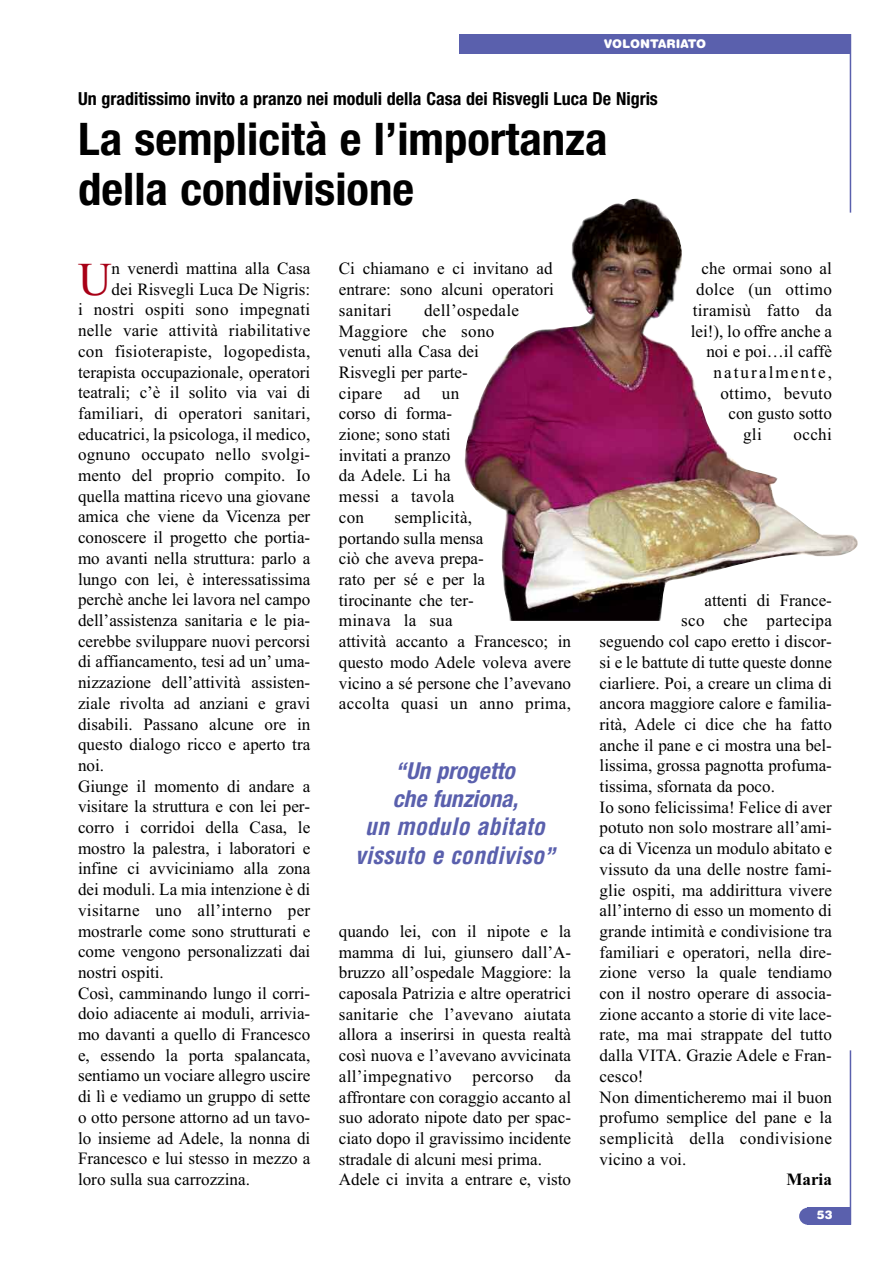
<style>
.page{position:relative;width:893px;height:1263px;background:#fff}
.page>*{position:absolute;margin:0;border:0;box-sizing:border-box;transform-origin:0 0}
.t1{font:47.1px "Times New Roman";color:#a80016}
.t2{font:700 condensed 45px/50.1px "Helvetica Neue";color:#000;scale:1.04 1}
.t3{font:italic 700 condensed 23.4px/28.2px "Helvetica";letter-spacing:.005em;color:#5a60ad;text-align:center}
.t4{font:italic 700 condensed 23.4px/28.2px "Helvetica Neue";color:#5a60ad}
.t5{font:700 condensed 18px "Helvetica Neue";color:#000}
.t6{font:17.25px/20.7px "Times New Roman";color:#000}
.t7{font:17.25px "Times New Roman";letter-spacing:.02em;color:#000}
.t8{font:17.25px "Times New Roman";letter-spacing:.025em;color:#000}
.t9{font:17.25px "Times New Roman";letter-spacing:.12em;color:#000}
.t10{font:700 17.25px "Times New Roman";color:#000}
.t11{font:900 12px "Helvetica Rounded";color:#fff}
.s1{font-family:"Helvetica Neue"}
</style>
<div class="page">
<div style="left:807px;top:1208px;width:43px;height:17px;background:#5a60ad"></div>
<div style="left:799px;top:1208px;width:51px;height:17px;background:#5a60ad;border-radius:9px"></div>
<hr style="left:850px;top:34px;width:1px;height:179px;background:#5a60ad">
<hr style="left:850px;top:1050px;width:1px;height:175px;background:#5a60ad">
<div style="left:459px;top:34px;width:391px;height:20px;background:#5a60ad"></div>
<img style="left:464px;top:198px;width:394px;height:423px">
<p class="t11" style="left:604px;top:40px;width:104px">VOLONTARIATO</p>
<p class="t5" style="left:78px;top:92px;width:581px">Un graditissimo invito a pranzo nei moduli della Casa dei Risvegli Luca De Nigris</p>
<h2 class="t2" style="left:78px;top:118px;width:511px">La semplicità e l’importanza della condivisione</h2>
<h1 class="t1" style="left:78px;top:251px;width:35px">U</h1>
<p class="t6" style="left:112px;top:258px;width:200px">n venerdì mattina alla Casa</p>
<p class="t6" style="left:112px;top:278px;width:200px">dei Risvegli Luca De Nigris:</p>
<p class="t6" style="left:78px;top:299px;width:234px">i nostri ospiti sono impegnati</p>
<p class="t6" style="left:78px;top:320px;width:234px">nelle varie attività riabilitative</p>
<p class="t7" style="left:78px;top:341px;width:234px">con fisioterapiste, logopedista,</p>
<p class="t6" style="left:78px;top:361px;width:234px">terapista occupazionale, operatori</p>
<p class="t6" style="left:78px;top:382px;width:234px">teatrali; c’è il solito via vai di</p>
<p class="t6" style="left:78px;top:403px;width:234px">familiari, di operatori sanitari,</p>
<p class="t6" style="left:78px;top:423px;width:234px">educatrici, la psicologa, il medico,</p>
<p class="t6" style="left:78px;top:444px;width:234px">ognuno occupato nello svolgi-</p>
<p class="t6" style="left:78px;top:465px;width:234px">mento del proprio compito. Io</p>
<p class="t6" style="left:78px;top:485px;width:234px">quella mattina ricevo una giovane</p>
<p class="t6" style="left:78px;top:506px;width:234px">amica che viene da Vicenza per</p>
<p class="t6" style="left:78px;top:527px;width:234px">conoscere il progetto che portia-</p>
<p class="t6" style="left:78px;top:548px;width:234px">mo avanti nella struttura: parlo a</p>
<p class="t6" style="left:78px;top:568px;width:234px">lungo con lei, è interessatissima</p>
<p class="t6" style="left:78px;top:589px;width:234px">perchè anche lei lavora nel campo</p>
<p class="t6" style="left:78px;top:610px;width:234px">dell’assistenza sanitaria e le pia-</p>
<p class="t6" style="left:78px;top:630px;width:234px">cerebbe sviluppare nuovi percorsi</p>
<p class="t6" style="left:78px;top:651px;width:234px">di affiancamento, tesi ad un’ uma-</p>
<p class="t6" style="left:78px;top:672px;width:234px">nizzazione dell’attività assisten-</p>
<p class="t6" style="left:78px;top:692px;width:234px">ziale rivolta ad anziani e gravi</p>
<p class="t6" style="left:78px;top:713px;width:234px">disabili. Passano alcune ore in</p>
<p class="t6" style="left:78px;top:734px;width:234px">questo dialogo ricco e aperto tra</p>
<p class="t6" style="left:78px;top:755px;width:28px">noi.</p>
<p class="t6" style="left:78px;top:775px;width:234px">Giunge il momento di andare a</p>
<p class="t6" style="left:78px;top:796px;width:234px">visitare la struttura e con lei per-</p>
<p class="t6" style="left:78px;top:817px;width:234px">corro i corridoi della Casa, le</p>
<p class="t6" style="left:78px;top:837px;width:234px">mostro la palestra, i laboratori e</p>
<p class="t6" style="left:78px;top:858px;width:234px">infine ci avviciniamo alla zona</p>
<p class="t6" style="left:78px;top:879px;width:234px">dei moduli. La mia intenzione è di</p>
<p class="t7" style="left:78px;top:900px;width:234px">visitarne uno all’interno per</p>
<p class="t6" style="left:78px;top:920px;width:234px">mostrarle come sono strutturati e</p>
<p class="t6" style="left:78px;top:941px;width:234px">come vengono personalizzati dai</p>
<p class="t6" style="left:78px;top:962px;width:87px">nostri ospiti.</p>
<p class="t6" style="left:78px;top:982px;width:234px">Così, camminando lungo il corri-</p>
<p class="t6" style="left:78px;top:1003px;width:234px">doio adiacente ai moduli, arrivia-</p>
<p class="t6" style="left:78px;top:1024px;width:234px">mo davanti a quello di Francesco</p>
<p class="t6" style="left:78px;top:1044px;width:234px">e, essendo la porta spalancata,</p>
<p class="t6" style="left:78px;top:1065px;width:234px">sentiamo un vociare allegro uscire</p>
<p class="t6" style="left:78px;top:1086px;width:234px">di lì e vediamo un gruppo di sette</p>
<p class="t6" style="left:78px;top:1106px;width:234px">o otto persone attorno ad un tavo-</p>
<p class="t6" style="left:78px;top:1127px;width:234px">lo insieme ad Adele, la nonna di</p>
<p class="t6" style="left:78px;top:1148px;width:234px">Francesco e lui stesso in mezzo a</p>
<p class="t6" style="left:78px;top:1169px;width:173px">loro sulla sua carrozzina.</p>
<p class="t6" style="left:339px;top:258px;width:217px;text-align:justify">Ci chiamano e ci invitano ad entrare: sono alcuni operatori sanitari</p>
<p class="t6" style="left:339px;top:300px;width:182px;text-indent:85px">dell’ospedale<br>Maggiore che sono venuti alla Casa dei<br>Risvegli per parte-<br>cipare ad un<br>corso di forma-<br>zione; sono stati<br>invitati a pranzo<br>da Adele. Li ha<br>messi a tavola<br>con</p>
<p class="t6" style="left:339px;top:507px;width:234px;text-indent:56px">semplicità,<br>portando sulla mensa<br>ciò che aveva prepa-<br>rato per sé e per la<br>tirocinante che ter-<br>minava la sua<br>attività accanto a Francesco; in questo modo Adele voleva avere vicino a sé persone che l’avevano accolta quasi un anno prima,</p>
<h3 class="t4" style="left:393px;top:759px;width:127px">“Un progetto che funziona,</h3>
<h3 class="t3" style="left:355px;top:813px;width:201px">un modulo abitato vissuto e condiviso<span class="s1">”</span></h3>
<p class="t6" style="left:339px;top:921px;width:234px">quando lei, con il nipote e la mamma di lui, giunsero dall’A&shy;bruzzo all’ospedale Maggiore: la caposala Patrizia e altre operatrici sanitarie che l’avevano aiutata allora a inserirsi in questa realtà così nuova e l’avevano avvicinata all’impegnativo percorso da affrontare con coraggio accanto al suo adorato nipote dato per spac&shy;ciato dopo il gravissimo incidente stradale di alcuni mesi prima.<br>Adele ci invita a entrare e, visto</p>
<p class="t6" style="left:702px;top:258px;width:132px">che ormai sono al</p>
<p class="t7" style="left:696px;top:279px;width:137px">dolce (un ottimo</p>
<p class="t7" style="left:693px;top:300px;width:141px">tiramisù fatto da</p>
<p class="t6" style="left:691px;top:320px;width:143px">lei!), lo offre anche a</p>
<p class="t6" style="left:706px;top:341px;width:127px">noi e poi…il caffè</p>
<p class="t9" style="left:713px;top:362px;width:120px">naturalmente,</p>
<p class="t7" style="left:720px;top:383px;width:113px">ottimo, bevuto</p>
<p class="t6" style="left:728px;top:403px;width:105px">con gusto sotto</p>
<p class="t6" style="left:743px;top:424px;width:20px">gli</p>
<p class="t6" style="left:794px;top:424px;width:40px">occhi</p>
<p class="t6" style="left:704px;top:589px;width:129px">attenti di France-</p>
<p class="t7" style="left:681px;top:610px;width:152px">sco che partecipa</p>
<p class="t6" style="left:600px;top:631px;width:234px">seguendo col capo eretto i discor-</p>
<p class="t6" style="left:600px;top:651px;width:234px">si e le battute di tutte queste donne</p>
<p class="t6" style="left:600px;top:672px;width:234px">ciarliere. Poi, a creare un clima di</p>
<p class="t6" style="left:600px;top:693px;width:234px">ancora maggiore calore e familia-</p>
<p class="t6" style="left:600px;top:714px;width:234px">rità, Adele ci dice che ha fatto</p>
<p class="t6" style="left:600px;top:734px;width:234px">anche il pane e ci mostra una bel-</p>
<p class="t6" style="left:600px;top:755px;width:234px">lissima, grossa pagnotta profuma-</p>
<p class="t6" style="left:600px;top:776px;width:177px">tissima, sfornata da poco.</p>
<p class="t6" style="left:600px;top:796px;width:234px">Io sono felicissima! Felice di aver</p>
<p class="t6" style="left:600px;top:817px;width:234px">potuto non solo mostrare all’ami-</p>
<p class="t6" style="left:600px;top:838px;width:234px">ca di Vicenza un modulo abitato e</p>
<p class="t6" style="left:600px;top:858px;width:234px">vissuto da una delle nostre fami-</p>
<p class="t6" style="left:600px;top:879px;width:234px">glie ospiti, ma addirittura vivere</p>
<p class="t6" style="left:600px;top:900px;width:234px">all’interno di esso un momento di</p>
<p class="t6" style="left:600px;top:921px;width:234px">grande intimità e condivisione tra</p>
<p class="t6" style="left:600px;top:941px;width:234px">familiari e operatori, nella dire-</p>
<p class="t6" style="left:600px;top:962px;width:234px">zione verso la quale tendiamo</p>
<p class="t6" style="left:600px;top:983px;width:234px">con il nostro operare di associa-</p>
<p class="t6" style="left:600px;top:1003px;width:234px">zione accanto a storie di vite lace-</p>
<p class="t6" style="left:600px;top:1024px;width:234px">rate, ma mai strappate del tutto</p>
<p class="t6" style="left:600px;top:1045px;width:234px">dalla VITA. Grazie Adele e Fran-</p>
<p class="t6" style="left:600px;top:1065px;width:46px">cesco!</p>
<p class="t6" style="left:600px;top:1086px;width:234px">Non dimenticheremo mai il buon</p>
<p class="t6" style="left:600px;top:1107px;width:234px">profumo semplice del pane e la</p>
<p class="t8" style="left:600px;top:1128px;width:234px">semplicità della condivisione</p>
<p class="t6" style="left:600px;top:1148px;width:88px">vicino a voi.</p>
<p class="t10" style="left:786px;top:1169px;width:47px">Maria</p>
<p class="t11" style="left:817px;top:1211px;width:18px">53</p>
</div>
